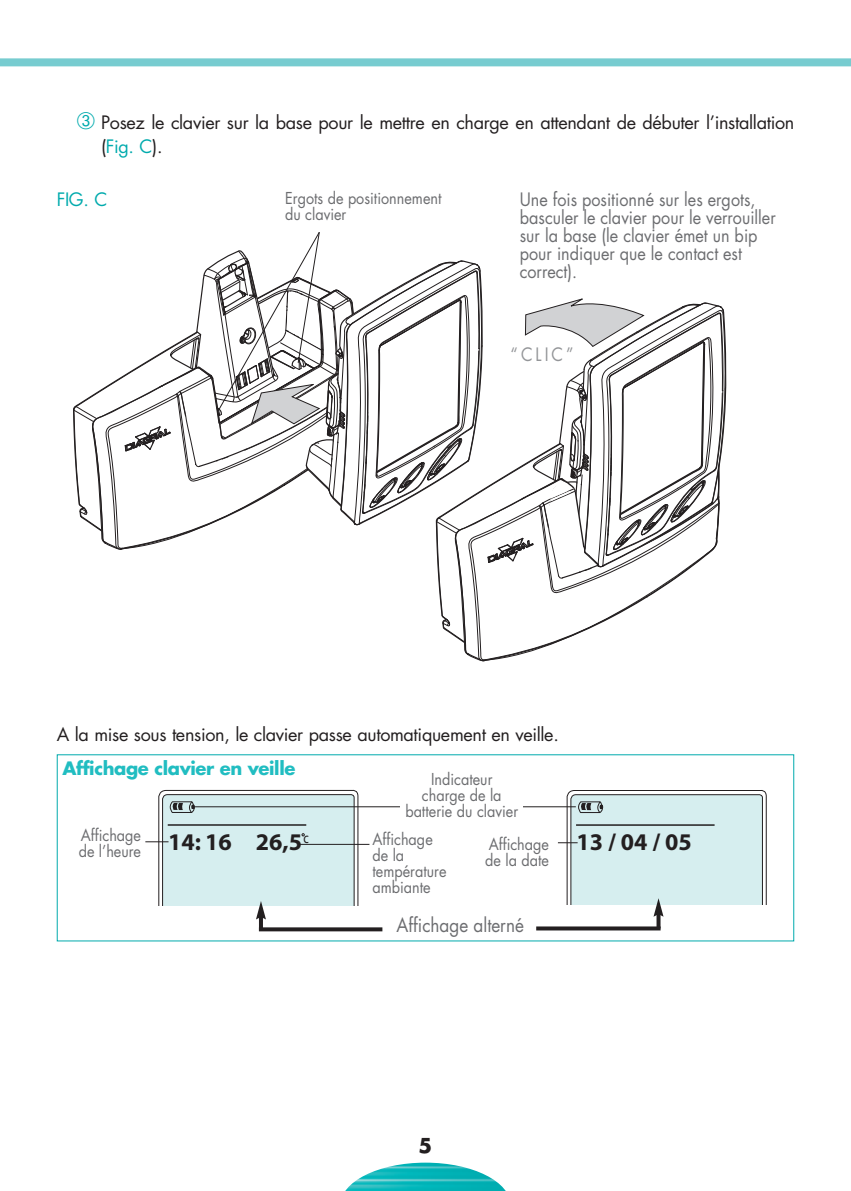
<style>
.page{position:relative;width:851px;height:1191px;background:#fff}
.page>*{position:absolute;margin:0;border:0;box-sizing:border-box;transform-origin:0 0}
.t1{font:700 24px "Myriad";color:#231f20}
.t2{font:700 20px "Futura";color:#231f20}
.t3{font:19px "Futura";color:#6c6d70;scale:.9 1}
.t4{font:18px/23.6px "Futura";letter-spacing:-.02em;color:#231f20}
.t5{font:18px/18px "Futura";color:#6c6d70;scale:.9 1}
.t6{font:700 18px "Futura";letter-spacing:-.02em;color:#21bdc1}
.t7{font:18px "Futura";color:#939598;scale:.9 1}
.t8{font:18px "Futura";color:#00aaad}
.t9{font:16px/16px "Futura";color:#6c6d70;scale:.9 1}
.s1{color:#00aaad}
.s2{font-family:"Myriad";font-weight:700;font-size:24px;color:#231f20}
</style>
<div class="page">
<div style="left:0;top:58px;width:850px;height:8px;background:#77ccd0"></div>
<img style="left:345px;top:1162px;width:161px;height:29px">
<svg style="left:73px;top:232px;width:653px;height:429px"></svg>
<hr style="left:298px;top:844px;width:71px;height:1px;background:#231f20">
<svg style="left:536px;top:926px;width:124px;height:4px"></svg>
<svg style="left:259px;top:927px;width:123px;height:4px"></svg>
<svg style="left:656px;top:916px;width:4px;height:12px"></svg>
<svg style="left:558px;top:790px;width:208px;height:126px"></svg>
<hr style="left:259px;top:916px;width:4px;height:14px;background:#231f20">
<svg style="left:145px;top:790px;width:213px;height:129px"></svg>
<hr style="left:194px;top:806px;width:381px;height:1px;background:#231f20">
<div style="left:400px;top:772px;width:123px;height:55px;background:#fff"></div>
<p class="t4" style="left:101px;top:112px;width:694px;text-indent:-24px"><span class="s1">➂</span> Posez le clavier sur la base pour le mettre en charge en attendant de débuter l’installation (<span class="s1">Fig. C</span>).</p>
<p class="t9" style="left:285px;top:192px;width:175px">Ergots de positionnement du clavier</p>
<p class="t5" style="left:519px;top:192px;width:286px">Une fois positionné sur les ergots, basculer le clavier pour le verrouiller sur la base (le clavier émet un bip pour indiquer que le contact est correct).</p>
<p class="t8" style="left:57px;top:191px;width:52px">FIG. C</p>
<p class="t7" style="left:510px;top:346px;width:71px">“CLIC”</p>
<p class="t4" style="left:57px;top:724px;width:503px">A la mise sous tension, le clavier passe automatiquement en veille.</p>
<p class="t6" style="left:62px;top:760px;width:234px">Affichage clavier en veille</p>
<p class="t9" style="left:405px;top:773px;width:127px;text-align:center">Indicateur<br>charge de la batterie du clavier</p>
<p class="t9" style="left:79px;top:828px;width:71px">Affichage de l’heure</p>
<p class="t9" style="left:372px;top:832px;width:84px">Affichage de la température ambiante</p>
<p class="t9" style="left:485px;top:837px;width:231px">Affichage <span class="s2">13 / 04 / 05 </span>de la date</p>
<p class="t3" style="left:396px;top:916px;width:143px">Affichage alterné</p>
<h1 class="t1" style="left:168px;top:833px;width:142px">14: 16 26,5<sup>c</sup></h1>
<p class="t2" style="left:418px;top:1136px;width:15px">5</p>
</div>
